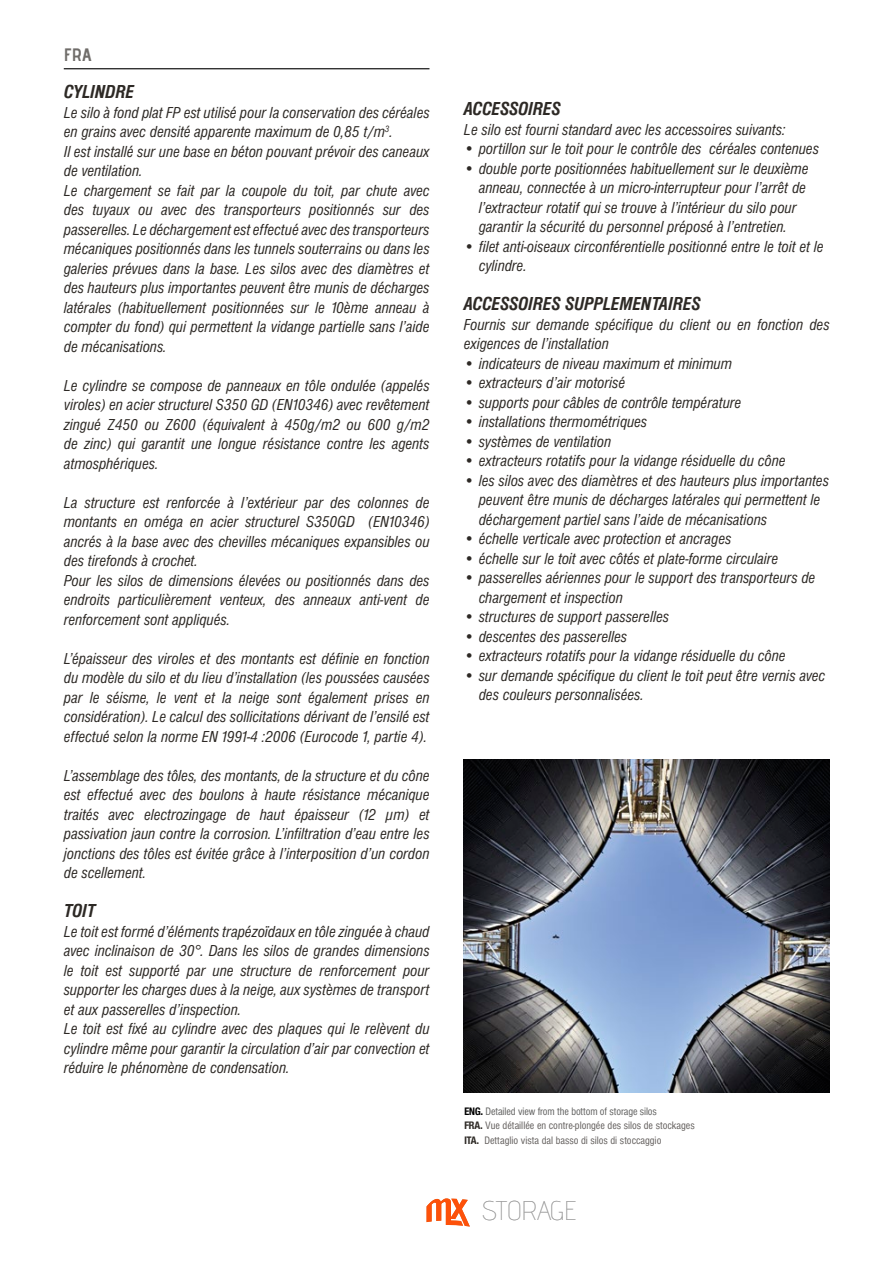
<style>
.page{position:relative;width:893px;height:1263px;background:#fff}
.page>*{position:absolute;margin:0;border:0;box-sizing:border-box;transform-origin:0 0}
.t1{font:100 27px "Advent Pro";color:#9c9c9c}
.t2{font:italic 700 condensed 19.5px "Nimbus San D";color:#2d2925}
.t3{font:700 18px "Advent Pro";color:#6f6c69}
.t4{font:italic condensed 16.5px/19.5px "Nimbus San D";color:#2d2925}
.t5{font:condensed 11.25px/14.7px "Nimbus San D";color:#65615f}
.t6{font:condensed 11.25px "Nimbus San D";letter-spacing:-.01em;color:#636362}
.s1{font-family:"Nimbus San Nov D";font-weight:700;color:#000}
.s2{font-family:"Nimbus San Nov D";font-weight:700;color:#2d2925}
</style>
<div class="page">
<img style="left:464px;top:759px;width:365px;height:334px">
<hr style="left:64px;top:68px;width:365px;height:1px;background:#000">
<svg style="left:427px;top:1198px;width:43px;height:28px"></svg>
<p class="t3" style="left:64px;top:44px;width:29px">FRA</p>
<p class="t2" style="left:64px;top:81px;width:72px">CYLINDRE</p>
<p class="t4" style="left:64px;top:102px;width:367px">Le silo à fond plat FP est utilisé pour la conservation des céréales en grains avec densité apparente maximum de 0,85 t/m<sup>3</sup>.<br>Il est installé sur une base en béton pouvant prévoir des caneaux de ventilation.<br>Le chargement se fait par la coupole du toit, par chute avec des tuyaux ou avec des transporteurs positionnés sur des passerelles. Le déchargement est effectué avec des transporteurs mécaniques positionnés dans les tunnels souterrains ou dans les galeries prévues dans la base. Les silos avec des diamètres et des hauteurs plus importantes peuvent être munis de décharges latérales (habituellement positionnées sur le 10ème anneau à compter du fond) qui permettent la vidange partielle sans l’aide de mécanisations.</p>
<p class="t4" style="left:64px;top:375px;width:367px;text-align:justify">Le cylindre se compose de panneaux en tôle ondulée (appelés viroles) en acier structurel S350 GD (EN10346) avec revêtement zingué Z450 ou Z600 (équivalent à 450g/m2 ou 600 g/m2 de zinc) qui garantit une longue résistance contre les agents atmosphériques.</p>
<p class="t4" style="left:64px;top:492px;width:367px">La structure est renforcée à l’extérieur par des colonnes de montants en oméga en acier structurel S350GD (EN10346) ancrés à la base avec des chevilles mécaniques expansibles ou des tirefonds à crochet.<br>Pour les silos de dimensions élevées ou positionnés dans des endroits particulièrement venteux, des anneaux anti-vent de renforcement sont appliqués.</p>
<p class="t4" style="left:64px;top:648px;width:367px;text-align:justify">L’épaisseur des viroles et des montants est définie en fonction du modèle du silo et du lieu d’installation (les poussées causées par le séisme, le vent et la neige sont également prises en considération). Le calcul des sollicitations dérivant de l’ensilé est effectué selon la norme EN 1991-4 :2006 (Eurocode 1, partie 4).</p>
<p class="t4" style="left:64px;top:765px;width:367px;text-align:justify">L’assemblage des tôles, des montants, de la structure et du cône est effectué avec des boulons à haute résistance mécanique traités avec electrozingage de haut épaisseur (12 μm) et passivation jaun contre la corrosion. L’infiltration d’eau entre les jonctions des tôles est évitée grâce à l’interposition d’un cordon de scellement.</p>
<p class="t2" style="left:64px;top:900px;width:33px">TOIT</p>
<p class="t4" style="left:64px;top:921px;width:367px">Le toit est formé d’éléments trapézoïdaux en tôle zinguée à chaud avec inclinaison de 30°. Dans les silos de grandes dimensions le toit est supporté par une structure de renforcement pour supporter les charges dues à la neige, aux systèmes de transport et aux passerelles d’inspection.<br>Le toit est fixé au cylindre avec des plaques qui le relèvent du cylindre même pour garantir la circulation d’air par convection et réduire le phénomène de condensation.</p>
<p class="t2" style="left:464px;top:98px;width:98px">ACCESSOIRES</p>
<p class="t4" style="left:464px;top:119px;width:323px">Le silo est fourni standard avec les accessoires suivants:</p>
<p class="t4" style="left:464px;top:139px;width:356px">• portillon sur le toit pour le contrôle des céréales contenues</p>
<p class="t4" style="left:479px;top:158px;width:331px;text-indent:-15px">• double porte positionnées habituellement sur le deuxième anneau, connectée à un micro-interrupteur pour l’arrêt de l’extracteur rotatif qui se trouve à l’intérieur du silo pour garantir la sécurité du personnel préposé à l’entretien.</p>
<p class="t4" style="left:479px;top:236px;width:346px;text-indent:-15px">• filet anti-oiseaux circonférentielle positionné entre le toit et le cylindre.</p>
<p class="t2" style="left:464px;top:293px;width:238px">ACCESSOIRES SUPPLEMENTAIRES</p>
<p class="t4" style="left:464px;top:314px;width:367px">Fournis sur demande spécifique du client ou en fonction des exigences de l’installation</p>
<p class="t4" style="left:464px;top:353px;width:269px">• indicateurs de niveau maximum et minimum</p>
<p class="t4" style="left:464px;top:373px;width:163px">• extracteurs d’air motorisé</p>
<p class="t4" style="left:464px;top:392px;width:279px">• supports pour câbles de contrôle température</p>
<p class="t4" style="left:464px;top:412px;width:185px">• installations thermométriques</p>
<p class="t4" style="left:464px;top:431px;width:149px">• systèmes de ventilation</p>
<p class="t4" style="left:464px;top:451px;width:323px">• extracteurs rotatifs pour la vidange résiduelle du cône</p>
<p class="t4" style="left:479px;top:470px;width:352px;text-indent:-15px">• les silos avec des diamètres et des hauteurs plus importantes peuvent être munis de décharges latérales qui permettent le déchargement partiel sans l’aide de mécanisations</p>
<p class="t4" style="left:464px;top:529px;width:269px">• échelle verticale avec protection et ancrages</p>
<p class="t4" style="left:464px;top:548px;width:316px">• échelle sur le toit avec côtés et plate-forme circulaire</p>
<p class="t4" style="left:479px;top:568px;width:338px;text-indent:-15px">• passerelles aériennes pour le support des transporteurs de chargement et inspection</p>
<p class="t4" style="left:464px;top:607px;width:207px">• structures de support passerelles</p>
<p class="t4" style="left:464px;top:626px;width:165px">• descentes des passerelles</p>
<p class="t4" style="left:464px;top:646px;width:323px">• extracteurs rotatifs pour la vidange résiduelle du cône</p>
<p class="t4" style="left:479px;top:665px;width:348px;text-indent:-15px">• sur demande spécifique du client le toit peut être vernis avec des couleurs personnalisées.</p>
<p class="t6" style="left:464px;top:1105px;width:194px"><span class="s1">ENG.</span> Detailed view from the bottom of storage silos</p>
<p class="t5" style="left:464px;top:1118px;width:232px"><span class="s2">FRA.</span> Vue détaillée en contre-plongée des silos de stockages<br><span class="s2">ITA.</span> Dettaglio vista dal basso di silos di stoccaggio</p>
<h1 class="t1" style="left:482px;top:1194px;width:96px">STORAGE</h1>
</div>
